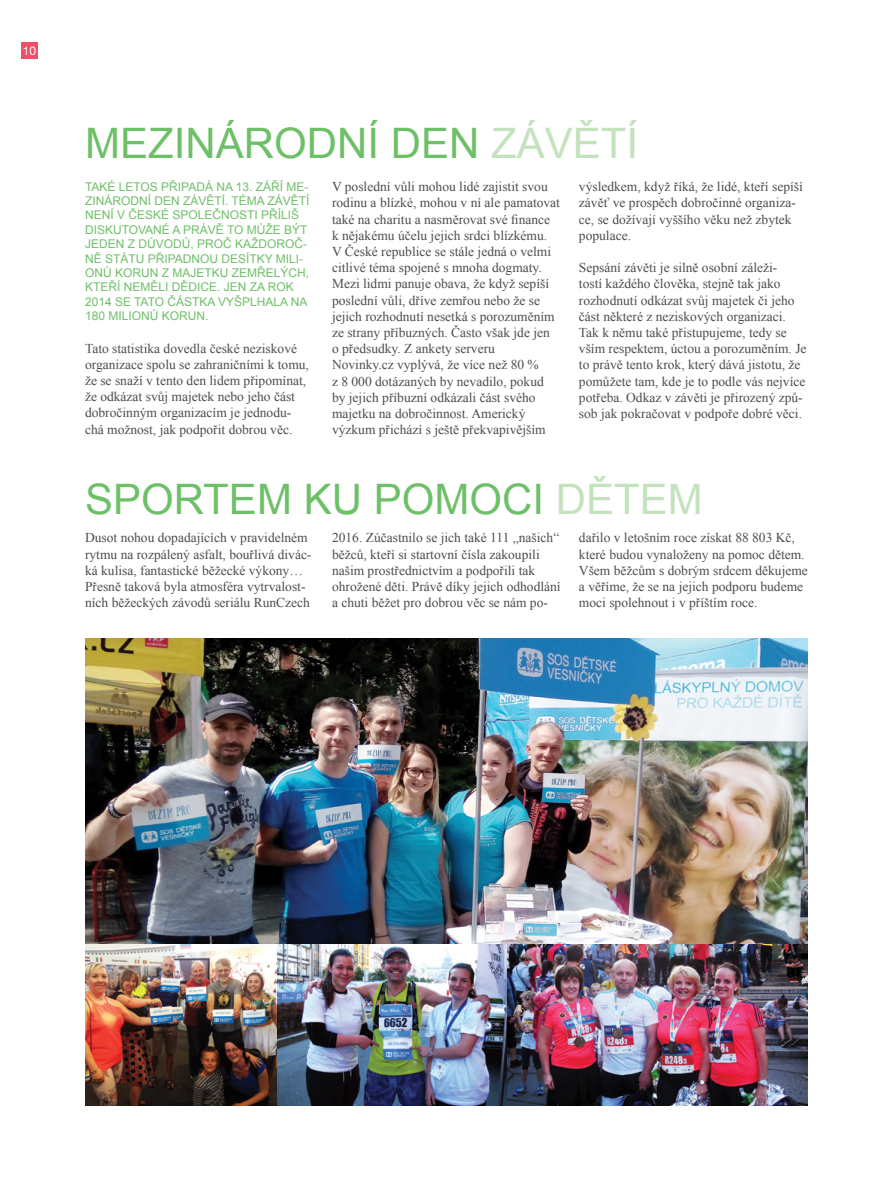
<style>
.page{position:relative;width:893px;height:1191px;background:#fff}
.page>*{position:absolute;margin:0;border:0;box-sizing:border-box;transform-origin:0 0}
.t1{font:42px "Arial";color:#6dc067}
.t2{font:13.5px/16.2px "Times New Roman";color:#4d4d4f}
.t3{font:12px/14.4px "Arial";color:#6dc067}
.t4{font:12px "Helvetica Neue CE";color:#fff}
.s1{color:#c4e2bd}
</style>
<div class="page">
<div style="left:21px;top:43px;width:17px;height:16px;background:#f04e69"></div>
<img style="left:85px;top:638px;width:723px;height:306px">
<img style="left:85px;top:944px;width:192px;height:162px">
<img style="left:277px;top:944px;width:531px;height:162px">
<p class="t4" style="left:23px;top:44px;width:15px">10</p>
<h1 class="t1" style="left:85px;top:116px;width:555px">MEZINÁRODNÍ DEN <span class="s1">ZÁVĚTÍ</span></h1>
<p class="t3" style="left:85px;top:179px;width:226px">TAKÉ LETOS PŘIPADÁ NA 13. ZÁŘÍ ME-<br>ZINÁRO DNÍ DEN ZÁVĚTÍ. TÉMA ZÁVĚTÍ<br>NENÍ V ČESKÉ SPOLEČNOSTI PŘÍLIŠ<br>DISKUTOVA</p>
<p class="t2" style="left:332px;top:178px;width:229px">V poslední vůli mohou lidé zajistit svou rodinu a blízké, mohou v ní ale pamatovat také na charitu a nasměrovat své finance k nějakému účelu jejich srdci blízkému.<br>V České republice se stále jedná o velmi citlivé téma spojené s mnoha dogmaty.<br>Mezi lidmi panuje obava, že když sepíší poslední vůli, dříve zemřou nebo že se jejich rozhodnutí nesetká s porozuměním ze strany příbuzných. Často však jde jen<br>o předsudky. Z ankety serveru Novinky.cz vyplývá, že více než 80 %<br>z 8 000 dotázaných by nevadilo, pokud by jejich příbuzní odkázali část svého majetku na dobročinnost. Americký výzkum přichází s ještě překvapivějším</p>
<p class="t2" style="left:579px;top:178px;width:225px">výsledkem, když říká, že lidé, kteří sepíší závěť ve prospěch dobročinné organiza&shy;ce, se dožívají vyššího věku než zbytek populace.</p>
<p class="t3" style="left:85px;top:222px;width:224px;text-indent:68px">NÉ A PRÁVĚ TO MŮŽE BÝT<br>J EDEN Z DŮVODŮ, PROČ KAŽDORO</p>
<p class="t3" style="left:85px;top:237px;width:224px;text-indent:209px">Č-<br>NĚ STÁTU PŘIPADNOU DESÍTKY MILI-<br>ONŮ KORU</p>
<p class="t2" style="left:579px;top:259px;width:229px">Sepsání závěti je silně osobní záleži-<br>tostí každého člověka, stejně tak jako rozhodnutí odkázat svůj majetek či jeho část některé z neziskových organizaci.<br>Tak k němu také přistupujeme, tedy se vším respektem, úctou a porozuměním. Je to právě tento krok, který dává jistotu, že pomůžete tam, kde je to podle vás nejvíce potřeba. Odkaz v závěti je přirozený způ&shy;sob jak pokračovat v podpoře dobré věci.</p>
<p class="t3" style="left:85px;top:266px;width:226px;text-indent:65px">N Z MAJ ETKU ZEMŘELÝCH,<br>KTEŘÍ NEMĚLI DĚDICE. JEN ZA ROK<br>2014 S E TATO ČÁSTKA VYŠPLHALA NA<br>180 MILIONŮ KORU</p>
<p class="t3" style="left:196px;top:309px;width:13px">N.</p>
<p class="t2" style="left:85px;top:340px;width:225px">Tato statistika dovedla české neziskové organizace spolu se zahraničními k tomu, že se snaží v tento den lidem připomínat, že odkázat svůj majetek nebo jeho část dobročinným organizacím je jednodu&shy;chá možnost, jak podpořit dobrou věc.</p>
<h1 class="t1" style="left:85px;top:471px;width:619px">SPORTEM KU POMOCI <span class="s1">DĚTEM</span></h1>
<p class="t2" style="left:85px;top:529px;width:228px">Dusot nohou dopadajících v pravidelném rytmu na rozpálený asfalt, bouřlivá divác&shy;ká kulisa, fantastické běžecké výkony… Přesně taková byla atmosféra vytrvalost&shy;ních běžeckých závodů seriálu RunCzech</p>
<p class="t2" style="left:332px;top:529px;width:230px">2016. Zúčastnilo se jich také 111 „našich“ běžců, kteří si startovní čísla zakoupili našim prostřednictvím a podpořili tak ohrožené děti. Právě díky jejich odhodlání a chuti běžet pro dobrou věc se nám po-</p>
<p class="t2" style="left:579px;top:529px;width:230px">dařilo v letošním roce získat 88 803 Kč, které budou vynaloženy na pomoc dětem.<br>Všem běžcům s dobrým srdcem děkujeme a věříme, že se na jejich podporu budeme moci spolehnout i v příštím roce.</p>
</div>
